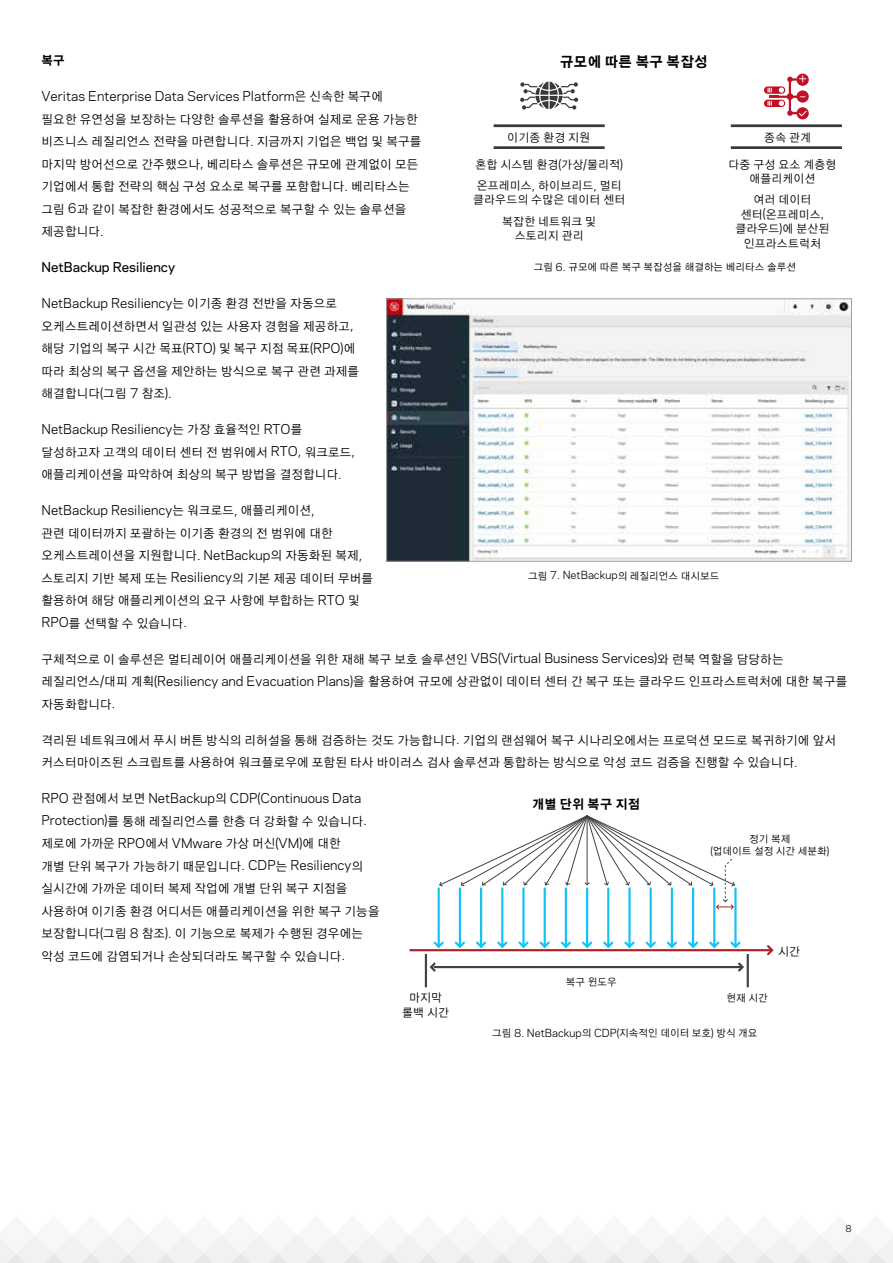
<style>
.page{position:relative;width:893px;height:1263px;background:#fff}
.page>*{position:absolute;margin:0;border:0;box-sizing:border-box;transform-origin:0 0}
.t1{font:14.55px "KN Sans B";letter-spacing:.08em;color:#000;scale:.95 1}
.t2{font:13.2px/17.4px "Polaris";color:#fff}
.t3{font:13.05px "KN Sans B";letter-spacing:.08em;color:#000;scale:.95 1}
.t4{font:12.75px "Polaris";color:#000}
.t5{font:500 12.75px "Polaris";color:#000}
.t6{font:12.3px/22.5px "KN Sans L";letter-spacing:.08em;color:#000;scale:.95 1}
.t7{font:12.3px "KN Sans B";color:#000;scale:.95 1}
.t8{font:11.7px/14.4px "KN Sans L";letter-spacing:.08em;color:#000;text-align:center;scale:.95 1}
.t9{font:10.2px/12.6px "KN Sans L";letter-spacing:.08em;color:#000;text-align:center;scale:.95 1}
.t10{font:9px "Polaris";color:#000}
.s1{font-family:"KN Sans L";font-size:12.3px}
.s2{font-family:"Polaris";font-size:12.75px}
.s3{font-family:"Polaris";font-size:12px}
.s4{font-family:"Polaris";font-size:10.5px}
</style>
<div class="page">
<svg style="left:0;top:1235px;width:893px;height:28px"></svg>
<hr style="left:494px;top:124px;width:111px;height:3px;background:#3b383c">
<hr style="left:494px;top:146px;width:111px;height:3px;background:#3b383c">
<svg style="left:520px;top:82px;width:58px;height:28px"></svg>
<hr style="left:731px;top:124px;width:111px;height:3px;background:#3b383c">
<hr style="left:731px;top:146px;width:111px;height:3px;background:#3b383c">
<svg style="left:764px;top:86px;width:21px;height:8px"></svg>
<svg style="left:764px;top:100px;width:21px;height:7px"></svg>
<svg style="left:796px;top:74px;width:13px;height:12px"></svg>
<svg style="left:796px;top:107px;width:13px;height:12px"></svg>
<svg style="left:768px;top:77px;width:40px;height:40px"></svg>
<img style="left:388px;top:300px;width:462px;height:260px">
<div style="left:386px;top:298px;width:466px;height:264px;border:1px solid #9d9fa2"></div>
<hr style="left:438px;top:887px;width:2px;height:60px;background:#12c3f4">
<svg style="left:433px;top:939px;width:11px;height:9px"></svg>
<hr style="left:459px;top:887px;width:2px;height:60px;background:#12c3f4">
<svg style="left:454px;top:939px;width:11px;height:9px"></svg>
<hr style="left:480px;top:887px;width:2px;height:60px;background:#12c3f4">
<svg style="left:476px;top:939px;width:11px;height:9px"></svg>
<hr style="left:501px;top:887px;width:2px;height:60px;background:#12c3f4">
<svg style="left:497px;top:939px;width:11px;height:9px"></svg>
<hr style="left:522px;top:887px;width:3px;height:60px;background:#12c3f4">
<svg style="left:518px;top:939px;width:11px;height:9px"></svg>
<hr style="left:544px;top:887px;width:2px;height:60px;background:#12c3f4">
<svg style="left:539px;top:939px;width:11px;height:9px"></svg>
<hr style="left:565px;top:887px;width:2px;height:60px;background:#12c3f4">
<svg style="left:560px;top:939px;width:11px;height:9px"></svg>
<hr style="left:586px;top:887px;width:2px;height:60px;background:#12c3f4">
<svg style="left:582px;top:939px;width:11px;height:9px"></svg>
<hr style="left:607px;top:887px;width:2px;height:60px;background:#12c3f4">
<svg style="left:603px;top:939px;width:11px;height:9px"></svg>
<hr style="left:628px;top:887px;width:3px;height:60px;background:#12c3f4">
<svg style="left:624px;top:939px;width:11px;height:9px"></svg>
<hr style="left:650px;top:887px;width:2px;height:60px;background:#12c3f4">
<svg style="left:645px;top:939px;width:11px;height:9px"></svg>
<hr style="left:671px;top:887px;width:2px;height:60px;background:#12c3f4">
<svg style="left:666px;top:939px;width:11px;height:9px"></svg>
<hr style="left:692px;top:887px;width:2px;height:60px;background:#12c3f4">
<svg style="left:688px;top:939px;width:11px;height:9px"></svg>
<hr style="left:713px;top:887px;width:2px;height:60px;background:#12c3f4">
<svg style="left:709px;top:939px;width:11px;height:9px"></svg>
<hr style="left:734px;top:887px;width:3px;height:60px;background:#12c3f4">
<svg style="left:730px;top:939px;width:11px;height:9px"></svg>
<hr style="left:410px;top:949px;width:361px;height:2px;background:#ab2328">
<svg style="left:765px;top:945px;width:9px;height:11px"></svg>
<hr style="left:434px;top:966px;width:308px;height:2px;background:#454142">
<svg style="left:735px;top:962px;width:9px;height:10px"></svg>
<svg style="left:429px;top:962px;width:9px;height:10px"></svg>
<hr style="left:425px;top:954px;width:2px;height:33px;background:#454142">
<hr style="left:747px;top:954px;width:2px;height:33px;background:#454142">
<svg style="left:439px;top:815px;width:296px;height:95px"></svg>
<p class="t7" style="left:42px;top:54px;width:25px">복구</p>
<p class="t4" style="left:41px;top:86px;width:343px">Veritas Enterprise Data Services Platform<span class="s1">은 신속한 복구에</span></p>
<p class="t6" style="left:42px;top:108px;width:400px">필요한 유연성을 보장하는 다양한 솔루션을 활용하여 실제로 운용 가능한 비즈니스 레질리언스 전략을 마련합니다 <span class="s2">.</span> 지금까지 기업은 백업 및 복구를 마지막 방어선으로 간주했으나<span class="s2">,</span> 베리타스 솔루션은 규모에 관계없이 모든 기업에서 통합 전략의 핵심 구성 요소로 복구를 포함합니다 <span class="s2">.</span> 베리타스는 그림 <span class="s2">6</span>과 같이 복잡한 환경에서도 성공적으로 복구할 수 있는 솔루션을 제공합니다 <span class="s2">.</span></p>
<p class="t5" style="left:41px;top:257px;width:135px">NetBackup Resiliency</p>
<p class="t4" style="left:41px;top:293px;width:297px">NetBackup Resiliency<span class="s1">는 이기종 환경 전반을 자동으로</span></p>
<p class="t6" style="left:42px;top:315px;width:335px">오케스트레이션하면서 일관성 있는 사용자 경험을 제공하고<span class="s2">, </span>해당 기업의 복구 시간 목표<span class="s2">(RTO)</span> 및 복구 지점 목표<span class="s2">(RPO)</span>에 따라 최상의 복구 옵션을 제안하는 방식으로 복구 관련 과제를 해결합니다<span class="s2">(</span>그림 <span class="s2">7</span> 참조<span class="s2">) .</span></p>
<p class="t4" style="left:41px;top:419px;width:262px">NetBackup Resiliency<span class="s1">는 가장 효율적인</span> RTO<span class="s1">를</span></p>
<p class="t6" style="left:42px;top:441px;width:331px">달성하고자 고객의 데이터 센터 전 범위에서 <span class="s2">RTO,</span> 워크로드<span class="s2">, </span>애플리케이션을 파악하여 최상의 복구 방법을 결정합니다 <span class="s2">.</span></p>
<p class="t4" style="left:41px;top:500px;width:275px">NetBackup Resiliency<span class="s1">는 워크로드</span>, <span class="s1">애플리케이션</span>,</p>
<p class="t6" style="left:41px;top:522px;width:350px">관련 데이터까지 포괄하는 이기종 환경의 전 범위에 대한 오케스트레이션을 지원합니다 <span class="s2">. NetBackup</span>의 자동화된 복제<span class="s2">, </span>스토리지 기반 복제 또는 <span class="s2">Resiliency</span>의 기본 제공 데이터 무버를 활용하여 해당 애플리케이션의 요구 사항에 부합하는 <span class="s2">RTO</span> 및<br><span class="s2">RPO</span>를 선택할 수 있습니다 <span class="s2">.</span></p>
<p class="t6" style="left:42px;top:648px;width:849px">구체적으로 이 솔루션은 멀티레이어 애플리케이션을 위한 재해 복구 보호 솔루션인 <span class="s2">VBS(Virtual Business Services)</span>와 런북 역할을 담당하는 레질리언스<span class="s2">/</span>대피 계획<span class="s2">(Resiliency and Evacuation Plans)</span>을 활용하여 규모에 상관없이 데이터 센터 간 복구 또는 클라우드 인프라스트럭처에 대한 복구를 자동화합니다 <span class="s2">.</span></p>
<p class="t6" style="left:42px;top:729px;width:837px">격리된 네트워크에서 푸시 버튼 방식의 리허설을 통해 검증하는 것도 가능합니다 <span class="s2">.</span> 기업의 랜섬웨어 복구 시나리오에서는 프로덕션 모드로 복귀하기에 앞서 커스터마이즈된 스크립트를 사용하여 워크플로우에 포함된 타사 바이러스 검사 솔루션과 통합하는 방식으로 악성 코드 검증을 진행할 수 있습니다 <span class="s2">.</span></p>
<p class="t4" style="left:41px;top:788px;width:322px">RPO <span class="s1">관점에서 보면</span> NetBackup<span class="s1">의</span> CDP(Continuous Data</p>
<p class="t6" style="left:41px;top:810px;width:357px"><span class="s2">Protection)</span>를 통해 레질리언스를 한층 더 강화할 수 있습니다 <span class="s2">. </span>제로에 가까운 <span class="s2">RPO</span>에서 <span class="s2">VMware</span> 가상 머신<span class="s2">(VM)</span>에 대한<br>개별 단위 복구가 가능하기 때문입니다 <span class="s2">. CDP</span>는 <span class="s2">Resiliency</span>의 실시간에 가까운 데이터 복제 작업에 개별 단위 복구 지점을 사용하여 이기종 환경 어디서든 애플리케이션을 위한 복구 기능을 보장합니다<span class="s2">(</span>그림 <span class="s2">8</span> 참조<span class="s2">) .</span> 이 기능으로 복제가 수행된 경우에는 악성 코드에 감염되거나 손상되더라도 복구할 수 있습니다 <span class="s2">.</span></p>
<p class="t1" style="left:560px;top:54px;width:156px">규모에 따른 복구 복잡성</p>
<p class="t2" style="left:798px;top:70px;width:11px">+ –</p>
<p class="t8" style="left:508px;top:130px;width:88px">이기종 환경 지원</p>
<p class="t8" style="left:765px;top:130px;width:50px">종속 관계</p>
<p class="t8" style="left:476px;top:154px;width:157px;line-height:21.1px;text-align:left">혼합 시스템 환경<span class="s3">(</span>가상<span class="s3">/</span>물리적<span class="s3">) </span>온프레미스<span class="s3">,</span> 하이브리드<span class="s3">,</span> 멀티</p>
<p class="t8" style="left:474px;top:189px;width:161px;line-height:21.1px">클라우드의 수많은 데이터 센터 복잡한 네트워크 및</p>
<p class="t8" style="left:515px;top:228px;width:73px">스토리지 관리</p>
<p class="t8" style="left:729px;top:157px;width:114px">다중 구성 요소 계층형 애플리케이션</p>
<p class="t8" style="left:736px;top:193px;width:100px">여러 데이터 센터<span class="s3">(</span>온프레미스<span class="s3">, </span>클라우드<span class="s3">)</span>에 분산된 인프라스트럭처</p>
<p class="t9" style="left:534px;top:261px;width:277px">그림 <span class="s4">6 .</span> 규모에 따른 복구 복잡성을 해결하는 베리타스 솔루션</p>
<p class="t9" style="left:528px;top:570px;width:202px">그림 <span class="s4">7 . NetBackup</span>의 레질리언스 대시보드</p>
<p class="t3" style="left:532px;top:797px;width:114px">개별 단위 복구 지점</p>
<p class="t9" style="left:710px;top:832px;width:127px">정기 복제<br><span class="s4">(</span>업데이트 설정 시간 세분화<span class="s4">)</span></p>
<p class="t8" style="left:778px;top:944px;width:24px">시간</p>
<p class="t9" style="left:566px;top:976px;width:54px">복구 윈도우</p>
<p class="t8" style="left:402px;top:990px;width:50px">마지막 롤백 시간</p>
<p class="t9" style="left:727px;top:991px;width:44px">현재 시간</p>
<p class="t9" style="left:493px;top:1027px;width:280px">그림 <span class="s4">8 . NetBackup</span>의 <span class="s4">CDP(</span>지속적인 데이터 보호<span class="s4">)</span> 방식 개요</p>
<p class="t10" style="left:845px;top:1222px;width:8px">8</p>
</div>
